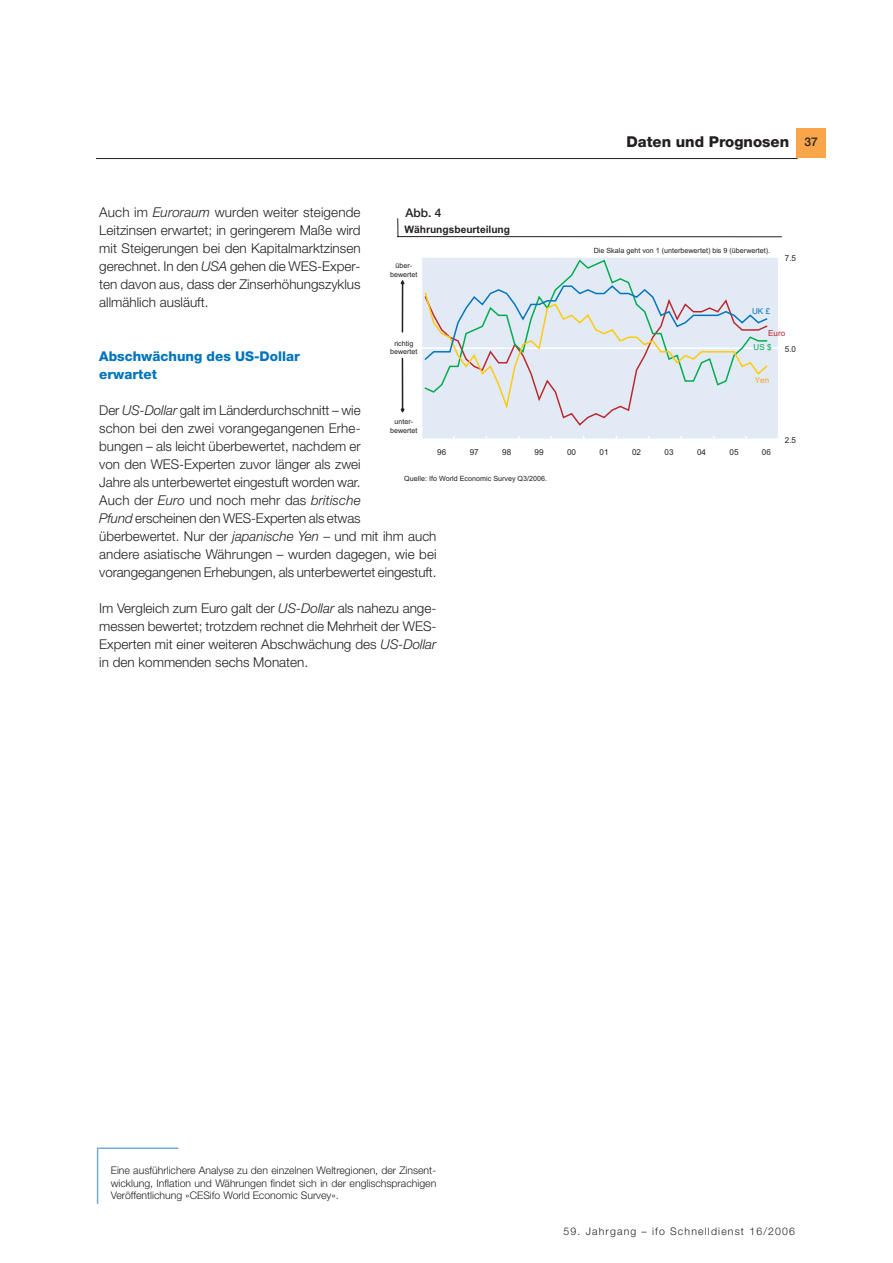
<style>
.page{position:relative;width:893px;height:1263px;background:#fff}
.page>*{position:absolute;margin:0;border:0;box-sizing:border-box;transform-origin:0 0}
.t1{font:800 15px "Helvetica Neue LT Std";color:#231f20}
.t2{font:300 13.5px/18px "Helvetica Neue LT Std";color:#231f20;text-align:justify}
.t3{font:800 13.5px/18px "Helvetica Neue LT Std";color:#0074bc}
.t4{font:500 12px "Helvetica Neue LT Std";color:#231f20}
.t5{font:300 10.5px/12.8px "Helvetica Neue LT Std";color:#231f20;text-align:justify}
.t6{font:300 10.5px "Helvetica Neue LT Std";letter-spacing:.11em;color:#231f20}
.t7{font:700 10.2px "Arial";color:#231f20}
.t8{font:8.1px "Arial";color:#231f20}
.t9{font:8.1px "Arial";color:#bb272e}
.t10{font:8.1px "Arial";color:#f9a51b}
.t11{font:8.1px "Arial";color:#00ab4d}
.t12{font:8.1px "Arial";color:#0074bc}
.t13{font:7.2px/8.7px "Arial";color:#231f20;text-align:center}
.s1{font-style:italic}
</style>
<div class="page">
<hr style="left:96px;top:158px;width:701px;height:1px;background:#231f20">
<div style="left:796px;top:128px;width:30px;height:30px;background:#f9a64a"></div>
<div style="left:421px;top:257px;width:358px;height:182px;background:#e2eaf6"></div>
<hr style="left:421px;top:347px;width:358px;height:2px;background:#fff">
<hr style="left:421px;top:256px;width:358px;height:2px;background:#fff">
<hr style="left:421px;top:257px;width:1px;height:182px;background:#fff">
<hr style="left:778px;top:257px;width:1px;height:182px;background:#fff">
<svg style="left:561px;top:259px;width:69px;height:25px"></svg>
<svg style="left:423px;top:284px;width:345px;height:128px"></svg>
<svg style="left:397px;top:219px;width:1px;height:18px"></svg>
<hr style="left:398px;top:236px;width:383px;height:1px;background:#231f20">
<svg style="left:401px;top:280px;width:4px;height:52px"></svg>
<svg style="left:400px;top:358px;width:4px;height:55px"></svg>
<svg style="left:96px;top:1147px;width:83px;height:57px"></svg>
<p class="t1" style="left:626px;top:136px;width:164px">Daten und Prognosen</p>
<p class="t4" style="left:805px;top:137px;width:15px">37</p>
<p class="t2" style="left:99px;top:205px;width:263px">Auch im <span class="s1">Euroraum</span> wurden weiter steigende Leitzinsen erwartet; in geringerem Maße wird mit Steigerungen bei den Kapitalmarktzinsen gerechnet. In den <span class="s1">USA</span> gehen die WES-Exper&shy;ten davon aus, dass der Zinserhöhungszyklus allmählich ausläuft.</p>
<p class="t4" style="left:406px;top:208px;width:38px">Abb. 4</p>
<p class="t7" style="left:404px;top:226px;width:107px">Währungsbeurteilung</p>
<p class="t13" style="left:390px;top:262px;width:29px">über&shy;bewertet</p>
<p class="t13" style="left:594px;top:247px;width:178px">Die Skala geht von 1 (unterbewertet) bis 9 (überwertet).</p>
<p class="t8" style="left:785px;top:255px;width:13px">7.5</p>
<p class="t12" style="left:752px;top:308px;width:20px">UK £</p>
<p class="t9" style="left:768px;top:330px;width:19px">Euro</p>
<p class="t13" style="left:390px;top:339px;width:29px">richtig bewertet</p>
<p class="t11" style="left:754px;top:344px;width:20px">US $</p>
<p class="t3" style="left:99px;top:349px;width:202px">Abschwächung des US-Dollar erwartet</p>
<p class="t2" style="left:99px;top:403px;width:339px;text-align:left">Der <span class="s1">US-Dollar</span> galt im Länderdurchschnitt – wie<br>schon bei den zwei vorangegangenen Erhe-<br>bungen – als leicht überbewertet, nachdem er<br>von den WES-Experten zuvor länger als zwei<br>Jahre als unterbewertet eingestuft worden war.<br>Auch der <span class="s1">Euro</span> und noch mehr das <span class="s1">britische<br>Pfund</span> erscheinen den WES-Experten als etwas überbewertet. Nur der <span class="s1">japanische Yen</span> – und mit ihm auch andere asiatische Währungen – wurden dagegen, wie bei vorangegangenen Erhebungen, als unterbewertet eingestuft.</p>
<p class="t2" style="left:99px;top:601px;width:339px">Im Vergleich zum Euro galt der <span class="s1">US-Dollar</span> als nahezu ange&shy;messen bewertet; trotzdem rechnet die Mehrheit der WES-Experten mit einer weiteren Abschwächung des <span class="s1">US-Dollar </span>in den kommenden sechs Monaten.</p>
<p class="t10" style="left:755px;top:377px;width:16px">Yen</p>
<p class="t13" style="left:390px;top:418px;width:29px">unter&shy;bewertet</p>
<p class="t8" style="left:437px;top:449px;width:11px">96</p>
<p class="t8" style="left:470px;top:449px;width:11px">97</p>
<p class="t8" style="left:502px;top:449px;width:11px">98</p>
<p class="t8" style="left:535px;top:449px;width:11px">99</p>
<p class="t8" style="left:567px;top:449px;width:11px">00</p>
<p class="t8" style="left:600px;top:449px;width:11px">01</p>
<p class="t8" style="left:632px;top:449px;width:11px">02</p>
<p class="t8" style="left:664px;top:449px;width:11px">03</p>
<p class="t8" style="left:697px;top:449px;width:11px">04</p>
<p class="t8" style="left:729px;top:449px;width:11px">05</p>
<p class="t8" style="left:762px;top:449px;width:11px">06</p>
<p class="t13" style="left:404px;top:474px;width:144px">Quelle: Ifo World Economic Survey Q3/2006.</p>
<p class="t8" style="left:785px;top:346px;width:13px">5.0</p>
<p class="t8" style="left:785px;top:437px;width:13px">2.5</p>
<p class="t5" style="left:111px;top:1165px;width:327px">Eine ausführlichere Analyse zu den einzelnen Weltregionen, der Zinsent&shy;wicklung, Inflation und Währungen findet sich in der englischsprachigen Veröffentlichung »CESifo World Economic Survey«.</p>
<p class="t6" style="left:564px;top:1228px;width:233px">59. Jahrgang – ifo Schnelldienst 16/2006</p>
</div>
